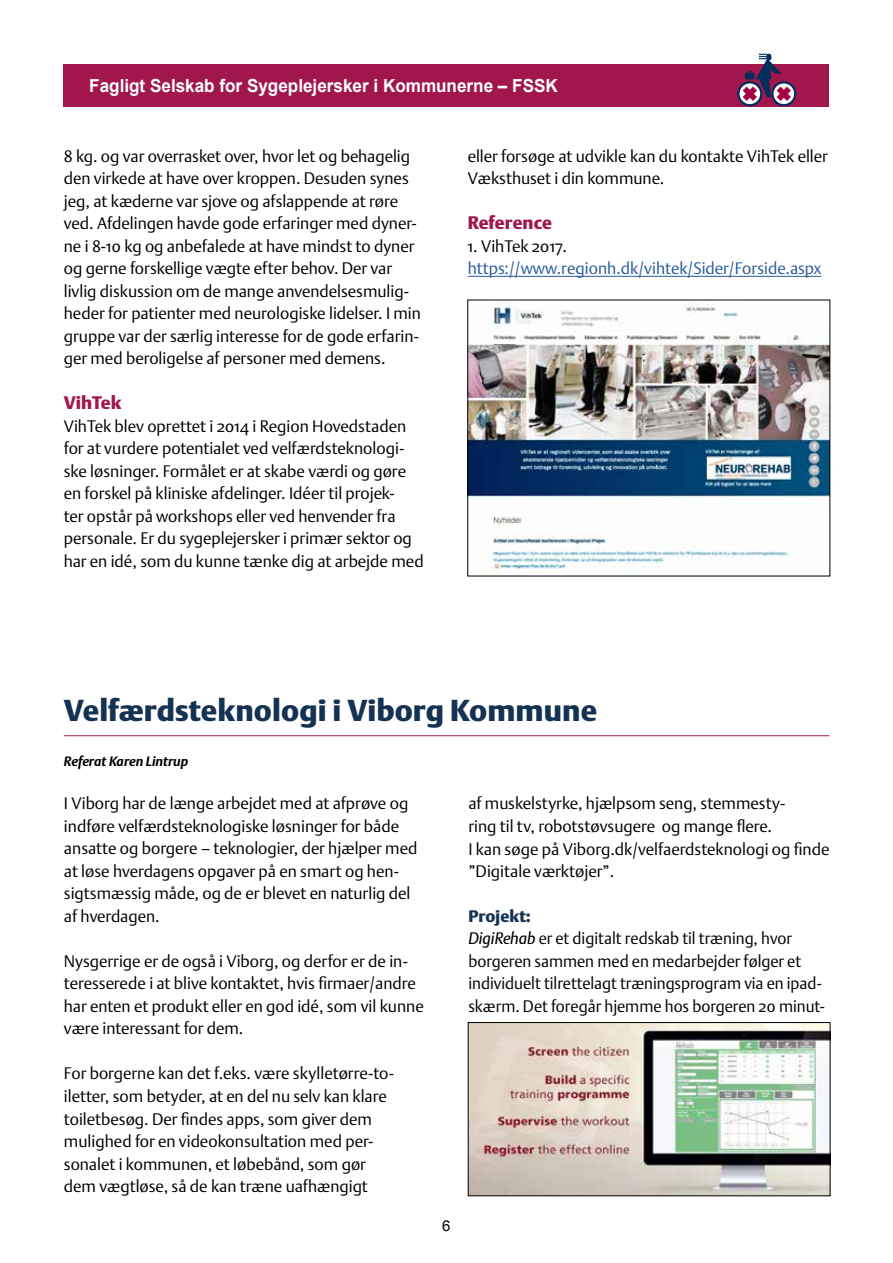
<style>
.page{position:relative;width:893px;height:1263px;background:#fff}
.page>*{position:absolute;margin:0;border:0;box-sizing:border-box;transform-origin:0 0}
.t1{font:30px "DTL Argo ST Black";color:#163253}
.t2{font:700 18px "Arial";color:#fff;scale:.95 1}
.t3{font:18px "DTL Argo T Black";color:#a1174d}
.t4{font:16.5px/22.5px "DTL Argo ST Light";color:#000}
.t5{font:16.5px "DTL Argo ST Light";color:#275b9b}
.t6{font:16.5px "DTL Argo ST Black";color:#163253}
.t7{font:15px "Arial";color:#000}
.t8{font:italic 700 13.5px "DTL Argo ST";color:#000}
.s1{font-family:"DTL Argo T";font-style:italic}
</style>
<div class="page">
<div style="left:64px;top:64px;width:765px;height:42px;background:#a1174d"></div>
<svg style="left:771px;top:81px;width:25px;height:25px"></svg>
<div style="left:773px;top:83px;width:21px;height:21px;background:#fff;border-radius:50%"></div>
<svg style="left:737px;top:81px;width:25px;height:25px"></svg>
<svg style="left:739px;top:83px;width:21px;height:21px"></svg>
<svg style="left:743px;top:53px;width:48px;height:48px"></svg>
<hr style="left:468px;top:276px;width:353px;height:1px;background:#275b9b">
<img style="left:470px;top:302px;width:358px;height:269px">
<hr style="left:64px;top:735px;width:765px;height:1px;background:#a1174d">
<img style="left:470px;top:1024px;width:358px;height:170px">
<div style="left:468px;top:1022px;width:362px;height:174px;border:1px solid #000"></div>
<p class="t2" style="left:89px;top:73px;width:495px">Fagligt Selskab for Sygeplejersker i Kommunerne – FSSK</p>
<p class="t4" style="left:64px;top:144px;width:359px">8 kg. og var overrasket over, hvor let og behagelig den virkede at have over kroppen. Desuden synes jeg, at kæderne var sjove og afslappende at røre ved. Afdelingen havde gode erfaringer med dyner&shy;ne i 8-10 kg og anbefalede at have mindst to dyner og gerne forskellige vægte efter behov. Der var livlig diskussion om de mange anvendelsesmulig&shy;heder for patienter med neurologiske lidelser. I min gruppe var der særlig interesse for de gode erfarin&shy;ger med beroligelse af personer med demens.</p>
<p class="t3" style="left:64px;top:392px;width:59px">VihTek</p>
<p class="t4" style="left:64px;top:414px;width:361px">VihTek blev oprettet i 2014 i Region Hovedstaden for at vurdere potentialet ved velfærdsteknologi&shy;ske løsninger. Formålet er at skabe værdi og gøre en forskel på kliniske afdelinger. Idéer til projek-<br>ter opstår på workshops eller ved henvender fra personale. Er du sygeplejersker i primær sektor og har en idé, som du kunne tænke dig at arbejde med</p>
<p class="t4" style="left:468px;top:144px;width:362px">eller forsøge at udvikle kan du kontakte VihTek eller<br>Væksthuset i din kommune.</p>
<p class="t3" style="left:468px;top:212px;width:86px">Reference</p>
<p class="t4" style="left:468px;top:234px;width:101px">1. VihTek 2017.</p>
<p class="t5" style="left:468px;top:258px;width:355px">https://www.regionh.dk/vihtek/Sider/Forside.aspx</p>
<h1 class="t1" style="left:64px;top:692px;width:535px">Velfærdsteknologi i Viborg Kommune</h1>
<p class="t8" style="left:64px;top:753px;width:126px">Referat Karen Lintrup</p>
<p class="t4" style="left:64px;top:792px;width:355px">I Viborg har de længe arbejdet med at afprøve og indføre velfærdsteknologiske løsninger for både ansatte og borgere – teknologier, der hjælper med at løse hverdagens opgaver på en smart og hen&shy;sigtsmæssig måde, og de er blevet en naturlig del af hverdagen.</p>
<p class="t4" style="left:64px;top:950px;width:362px">Nysgerrige er de også i Viborg, og derfor er de in&shy;teresserede i at blive kontaktet, hvis firmaer/andre har enten et produkt eller en god idé, som vil kunne være interessant for dem.</p>
<p class="t4" style="left:64px;top:1062px;width:332px">For borgerne kan det f.eks. være skylletørre-to&shy;iletter, som betyder, at en del nu selv kan klare toiletbesøg. Der findes apps, som giver dem mulighed for en videokonsultation med per&shy;sonalet i kommunen, et løbebånd, som gør dem vægtløse, så de kan træne uafhængigt</p>
<p class="t4" style="left:468px;top:792px;width:363px">af muskelstyrke, hjælpsom seng, stemmesty-<br>ring til tv, robotstøvsugere og mange flere.<br>I kan søge på Viborg.dk/velfaerdsteknologi og finde ”Digitale værktøjer”.</p>
<p class="t6" style="left:468px;top:906px;width:64px">Projekt:</p>
<p class="t4" style="left:468px;top:927px;width:358px"><span class="s1">DigiRehab</span> er et digitalt redskab til træning, hvor borgeren sammen med en medarbejder følger et individuelt tilrettelagt træningsprogram via en ipad&shy;skærm. Det foregår hjemme hos borgeren 20 minut-</p>
<p class="t7" style="left:442px;top:1216px;width:10px">6</p>
</div>
